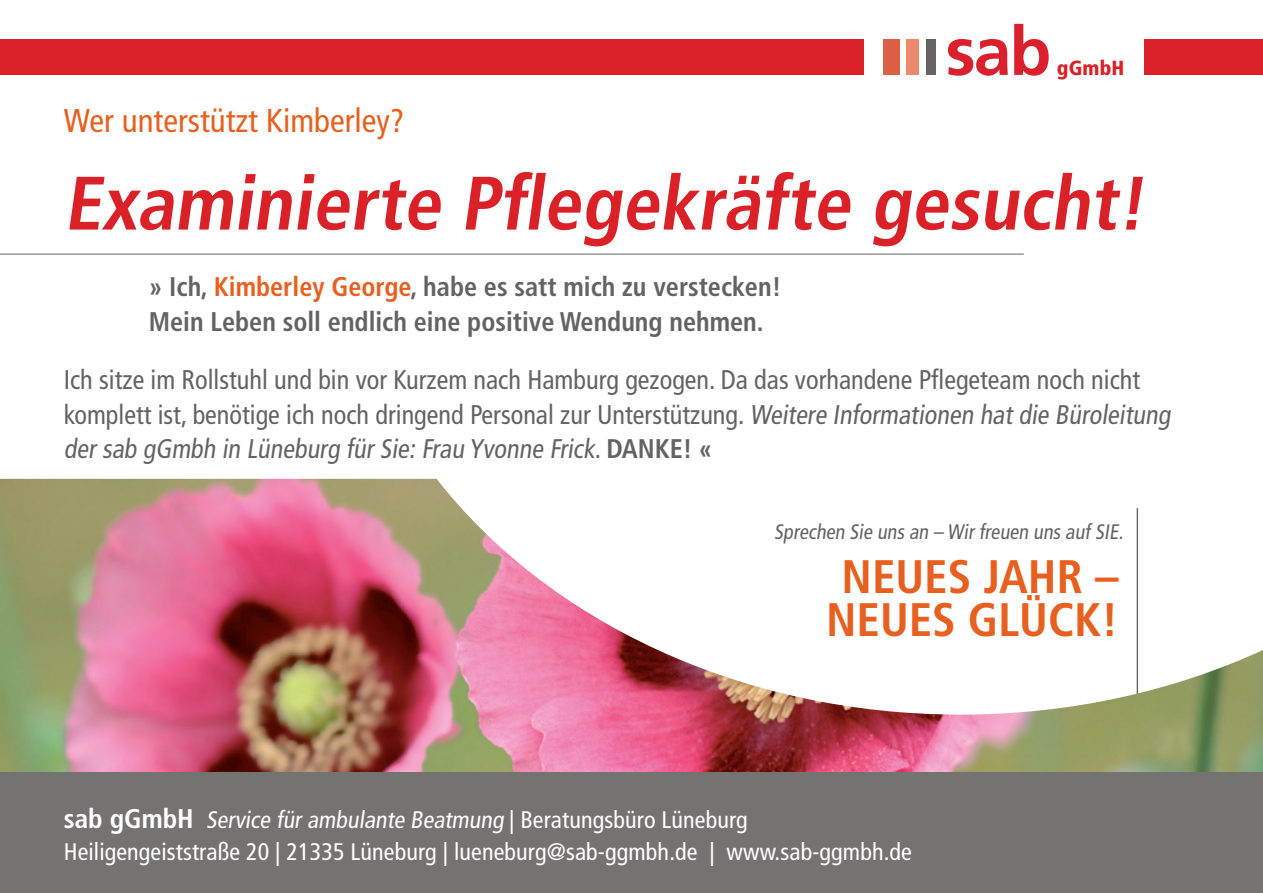
<style>
.page{position:relative;width:1263px;height:893px;background:#fff}
.page>*{position:absolute;margin:0;border:0;box-sizing:border-box;transform-origin:0 0}
.t1{font:700 condensed 75.6px "Frutiger LT Std";color:#da2128}
.t2{font:700 condensed 46.95px/43.5px "Frutiger LT Std";color:#e7601f;text-align:center}
.t3{font:condensed 33px "Frutiger LT";color:#e7601f}
.t4{font:condensed 27px/34.5px "Frutiger LT";color:#636366}
.t5{font:700 condensed 27px/34.5px "Frutiger LT";color:#636366}
.t6{font:900 condensed 26.25px "Frutiger LT";letter-spacing:.01em;color:#da2128}
.t7{font:condensed 24px/31.5px "Frutiger LT";letter-spacing:.005em;color:#fff}
.t8{font:condensed 21px "Frutiger LT";color:#636366}
.t9{font:900 condensed 20.4px "Frutiger LT";letter-spacing:.01em;color:#da2128}
.s1{color:#e7601f}
.s2{font-weight:700}
.s3{font-family:"Frutiger LT Std";font-weight:700}
.s4{font-family:"Frutiger LT Std";font-weight:700;font-size:27px}
</style>
<div class="page">
<img style="left:0;top:479px;width:1263px;height:293px">
<div style="left:0;top:40px;width:863px;height:35px;background:#da2128"></div>
<div style="left:1144px;top:40px;width:119px;height:35px;background:#da2128"></div>
<svg style="left:948px;top:39px;width:60px;height:37px"></svg>
<svg style="left:1014px;top:24px;width:35px;height:52px"></svg>
<div style="left:884px;top:40px;width:16px;height:35px;background:#dc6046"></div>
<div style="left:907px;top:40px;width:12px;height:35px;background:#eb8a6e"></div>
<div style="left:926px;top:40px;width:9px;height:35px;background:#666265"></div>
<div style="left:0;top:772px;width:1263px;height:121px;background:#757272"></div>
<hr style="left:0;top:254px;width:1024px;height:1px;background:#636366">
<p class="t3" style="left:64px;top:101px;width:342px">Wer unterstützt Kimberley?</p>
<p class="t9" style="left:1057px;top:56px;width:69px">gGmbH</p>
<h1 class="t1" style="left:64px;top:159px;width:1095px">Examinierte Pflegekräfte gesucht!</h1>
<p class="t6" style="left:948px;top:187px;width:123px">Beatmung</p>
<p class="t5" style="left:149px;top:270px;width:634px">» Ich, <span class="s1">Kimberley George</span>, habe es satt mich zu verstecken!<br>Mein Leben soll endlich eine positive Wendung nehmen.</p>
<p class="t4" style="left:64px;top:363px;width:1112px">Ich sitze im Rollstuhl und bin vor Kurzem nach Hamburg gezogen. Da das vorhandene Pflegeteam noch nicht komplett ist, benötige ich noch dringend Personal zur Unterstützung. Weitere Informationen hat die Büroleitung der sab gGmbh in Lüneburg für Sie: Frau Yvonne Frick. <span class="s2">DA N K E !</span> <span class="s3">«</span></p>
<p class="t8" style="left:774px;top:520px;width:354px">Sprechen Sie uns an – Wir freuen uns auf SIE.</p>
<h2 class="t2" style="left:826px;top:555px;width:294px">NEUES JAHR –<br>NEUES GLÜCK!</h2>
<p class="t7" style="left:64px;top:804px;width:850px"><span class="s4">sab gGmbH</span> Service für ambulante Beatmung | Beratungsbüro Lüneburg<br>Heiligengeiststraße 20 | 21335 Lüneburg | lueneburg@sab-ggmbh.de | www.sab-ggmbh.de</p>
</div>
